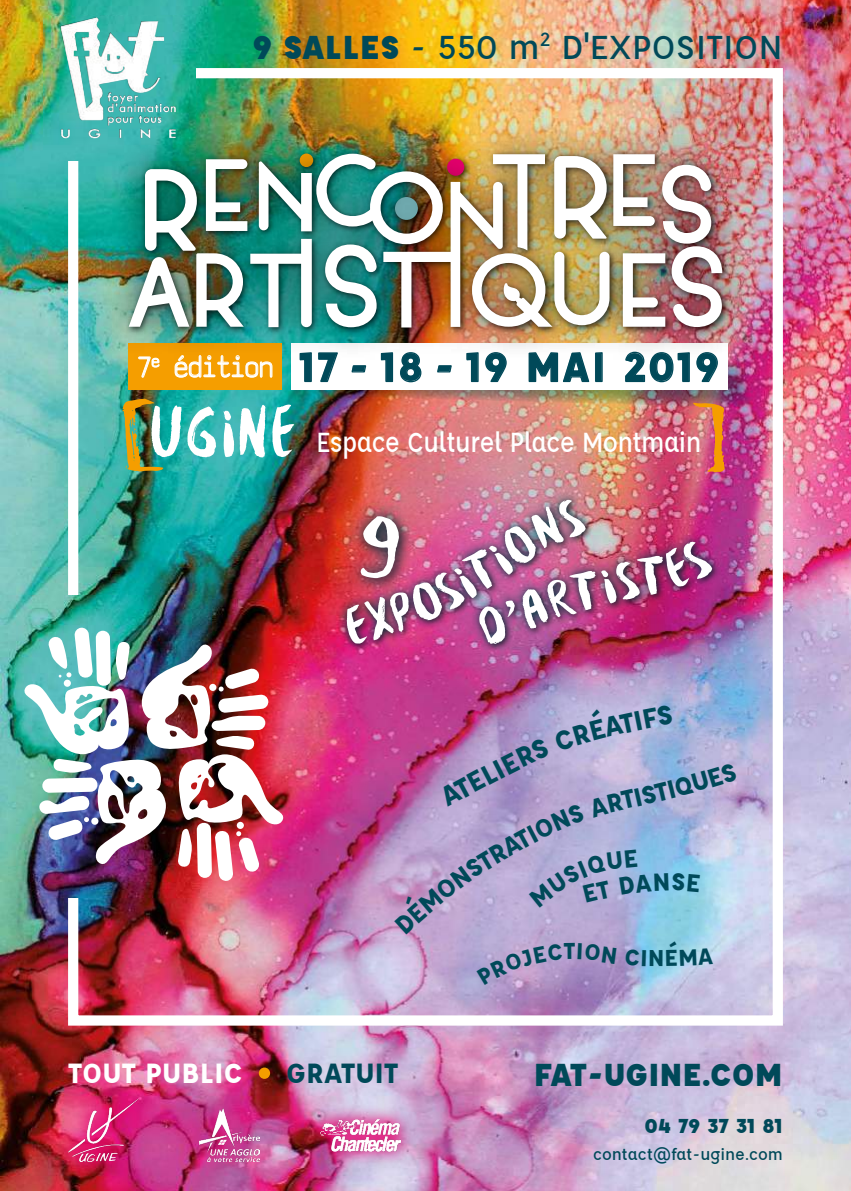
<style>
.page{position:relative;width:851px;height:1191px;background:#fff}
.page>*{position:absolute;margin:0;border:0;box-sizing:border-box;transform-origin:0 0}
.t1{font:94.4px "Besom";color:#fff;scale:1.19 1}
.t2{font:90px "Besom";color:#f59e00;scale:1.6 1}
.t3{font:78.4px "Besom";color:#fff}
.t4{font:700 44.6px "Affogato";letter-spacing:.05em;color:#004959}
.t5{font:500 37px "Affogato";color:#004959}
.t6{font:900 35.4px "Affogato";color:#004959}
.t7{font:700 31px "Affogato";color:#fff}
.t8{font:700 31px "Affogato";color:#004959}
.t9{font:500 30.8px "Affogato";letter-spacing:-.02em;color:#fff;scale:.9 1}
.t10{font:700 28.6px "Affogato";color:#004959}
.t11{font:700 25.6px "Affogato";color:#004959}
.t12{font:900 22.6px "Affogato";color:#004959}
.t13{font:500 17.8px "Affogato";color:#004959}
.s1{font-weight:900}
.s2{font-family:"sax Mono";font-weight:400;font-size:29.8px;color:#fff}
</style>
<div class="page">
<img style="left:0;top:0;width:850px;height:1191px">
<img style="left:63px;top:58px;width:724px;height:972px">
<img style="left:0;top:595px;width:212px;height:302px">
<img style="left:200px;top:1108px;width:59px;height:53px">
<div style="left:305px;top:1103px;width:110px;height:63px;background:#e6006d;opacity:.75"></div>
<img style="left:320px;top:1119px;width:80px;height:32px">
<div style="left:53px;top:1083px;width:100px;height:95px;background:#e6006d;opacity:.75"></div>
<img style="left:68px;top:1098px;width:70px;height:63px">
<img style="left:44px;top:15px;width:152px;height:145px">
<img style="left:54px;top:15px;width:126px;height:125px">
<div style="left:259px;top:1067px;width:11px;height:11px;background:#f59e00;border-radius:50%"></div>
<div style="left:129px;top:343px;width:153px;height:47px;background:#f59e00"></div>
<svg style="left:141px;top:360px;width:18px;height:18px"></svg>
<svg style="left:175px;top:360px;width:97px;height:17px"></svg>
<img style="left:299px;top:360px;width:453px;height:48px">
<img style="left:334px;top:488px;width:263px;height:166px">
<img style="left:463px;top:494px;width:265px;height:198px">
<img style="left:22px;top:627px;width:263px;height:254px">
<div style="left:98px;top:120px;width:655px;height:240px;background:#000;opacity:.72"></div>
<img style="left:129px;top:154px;width:593px;height:173px">
<img style="left:343px;top:497px;width:371px;height:149px">
<svg style="left:476px;top:943px;width:140px;height:41px;background:#b39ccb"></svg>
<svg style="left:625px;top:948px;width:21px;height:17px"></svg>
<svg style="left:666px;top:941px;width:47px;height:25px"></svg>
<svg style="left:394px;top:704px;width:343px;height:230px;background:#b1a6d1"></svg>
<p class="t5" style="left:253px;top:23px;width:531px"><span class="s1">9 SALLES</span> - 550 m<sup>2</sup> D'EXPOSITION</p>
<h3 class="t4" style="left:137px;top:338px;width:583px"><span class="s2">7</span><sup>e</sup> <span class="s2">édition</span> 17 - 18 - 19 MAI 2019</h3>
<h3 class="t3" style="left:149px;top:374px;width:149px">Ugine</h3>
<h2 class="t2" style="left:115px;top:365px;width:34px">[</h2>
<h2 class="t2" style="left:691px;top:365px;width:24px">]</h2>
<p class="t9" style="left:316px;top:422px;width:430px">Espace Culturel Place Montmain</p>
<h1 class="t1" style="left:357px;top:478px;width:39px">9</h1>
<p class="t7" style="left:68px;top:1053px;width:176px">TOUT PUBLIC</p>
<p class="t8" style="left:286px;top:1053px;width:114px">GRATUIT</p>
<p class="t10" style="left:602px;top:786px;width:52px;rotate:-13deg">RTIS</p>
<p class="t11" style="left:647px;top:941px;width:18px">N</p>
<p class="t6" style="left:534px;top:1051px;width:250px">FAT-UGINE.COM</p>
<p class="t12" style="left:644px;top:1111px;width:140px">04 79 37 31 81</p>
<p class="t13" style="left:593px;top:1143px;width:191px">contact@fat-ugine.com</p>
</div>
